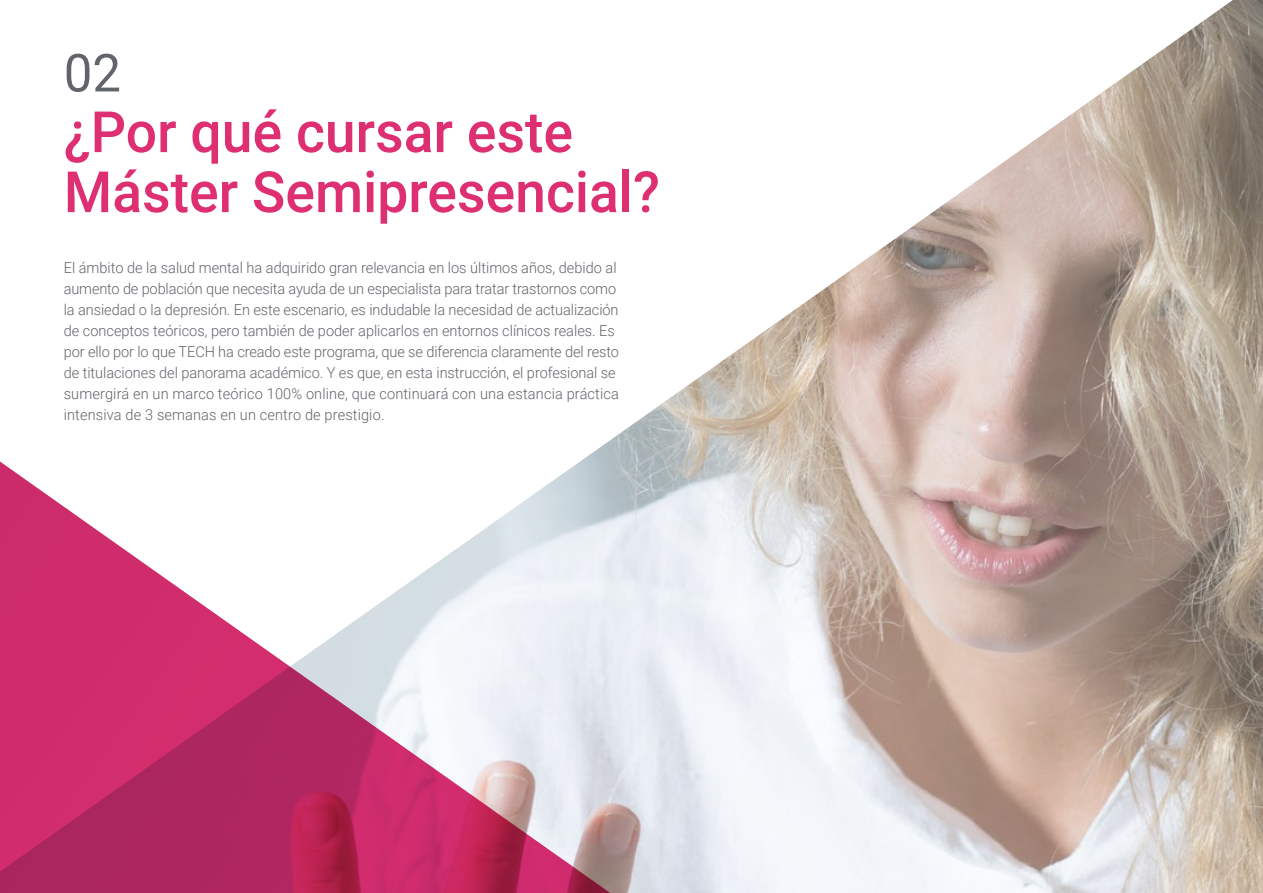
<style>
.page{position:relative;width:1263px;height:893px;background:#fff}
.page>*{position:absolute;margin:0;border:0;box-sizing:border-box;transform-origin:0 0}
.t1{font:500 57px/60px "Roboto";color:#dd2f71}
.t2{font:52.5px "Roboto";color:#61646a}
.t3{font:300 15px/21px "Roboto";letter-spacing:-.005em;color:#61646a}
</style>
<div class="page">
<img style="left:602px;top:0;width:661px;height:893px">
<svg style="left:0;top:446px;width:640px;height:447px"></svg>
<h2 class="t2" style="left:64px;top:36px;width:59px">02</h2>
<h1 class="t1" style="left:64px;top:100px;width:597px">¿Por qué cursar este<br>Máster Semipresencial?</h1>
<p class="t3" style="left:64px;top:256px;width:557px">El ámbito de la salud mental ha adquirido gran relevancia en los últimos años, debido al aumento de población que necesita ayuda de un especialista para tratar trastornos como la ansiedad o la depresión. En este escenario, es indudable la necesidad de actualización de conceptos teóricos, pero también de poder aplicarlos en entornos clínicos reales. Es por ello por lo que TECH ha creado este programa, que se diferencia claramente del resto de titulaciones del panorama académico. Y es que, en esta instrucción, el profesional se sumergirá en un marco teórico 100% online, que continuará con una estancia práctica intensiva de 3 semanas en un centro de prestigio.</p>
</div>
